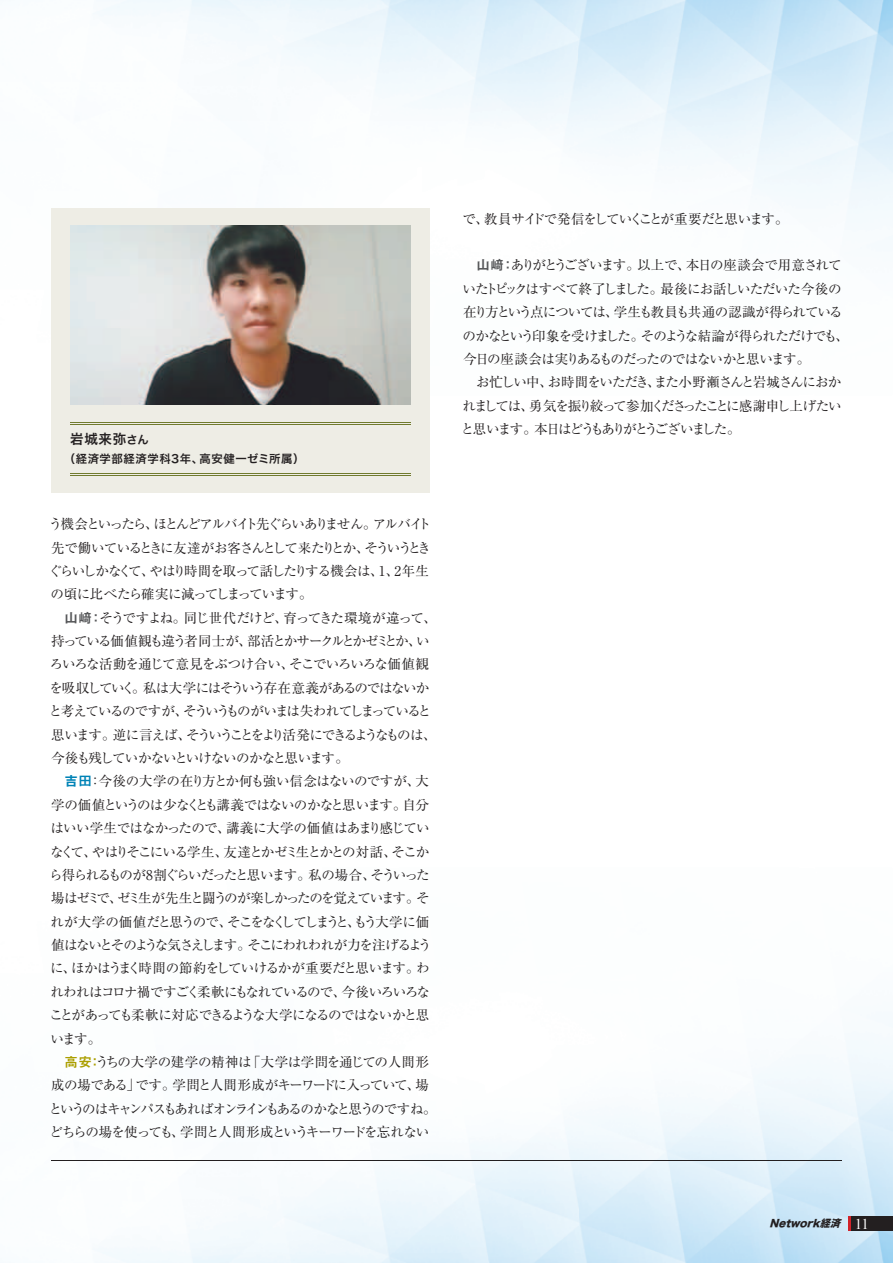
<style>
.page{position:relative;width:893px;height:1263px;background:#fff}
.page>*{position:absolute;margin:0;border:0;box-sizing:border-box;transform-origin:0 0}
.t1{font:13.5px/23.4px "Ryumin Pro";letter-spacing:-.095em;color:#231f20}
.t2{font:13.5px "Hira Kaku Pro W6";color:#231f20}
.t3{font:11.4px "Hira Kaku Pro W6";letter-spacing:.05em;color:#231f20}
.t4{font:italic 10.05px "Hira Kaku Std W8";color:#231f20}
.s1{font-size:11.4px}
.s2{font-family:"Midashi Go Pro MB31";color:#57585a}
.s3{font-family:"Midashi Go Pro MB31";color:#0083b6}
.s4{font-family:"Midashi Go Pro MB31";color:#ab9f01}
.s5{font-family:"Times New Roman";font-style:normal;font-size:14.85px;color:#fff}
</style>
<div class="page">
<img style="left:578px;top:0;width:315px;height:240px">
<img style="left:429px;top:247px;width:1px;height:149px">
<img style="left:93px;top:1023px;width:800px;height:240px">
<hr style="left:51px;top:1160px;width:790px;height:1px;background:#231f20">
<div style="left:51px;top:208px;width:378px;height:285px;background:#eeede5"></div>
<img style="left:70px;top:225px;width:340px;height:179px">
<hr style="left:70px;top:423px;width:340px;height:1px;background:#717b2e">
<hr style="left:70px;top:424px;width:340px;height:1px;background:#717b2e">
<hr style="left:70px;top:473px;width:340px;height:1px;background:#717b2e">
<hr style="left:70px;top:475px;width:340px;height:1px;background:#717b2e">
<div style="left:850px;top:1216px;width:43px;height:15px;background:#231f20"></div>
<svg style="left:848px;top:1216px;width:2px;height:15px"></svg>
<p class="t2" style="left:70px;top:427px;width:80px">岩城来弥<span class="s1">さん</span></p>
<p class="t3" style="left:64px;top:448px;width:242px">（経済学部経済学科3年、高安健一ゼミ所属）</p>
<p class="t1" style="left:49px;top:511px;width:384px">う機会といったら、ほとんどアルバイト先ぐらいありません。アルバイト先で働いているときに友達がお客さんとして来たりとか、そういうときぐらいしかなくて、やはり時間を取って話したりする機会は、1、2年生の頃に比べたら確実に減ってしまっています。</p>
<p class="t1" style="left:49px;top:605px;width:389px;text-indent:16px"><span class="s2">山﨑：</span>そうですよね。同じ世代だけど、育ってきた環境が違って、持っている価値観も違う者同士が、部活とかサークルとかゼミとか、いろいろな活動を通じて意見をぶつけ合い、そこでいろいろな価値観を吸収していく。私は大学にはそういう存在意義があるのではないかと考えているのですが、そういうものがいまは失われてしまっていると思います。逆に言えば、そういうことをより活発にできるようなものは、今後も残していかないといけないのかなと思います。</p>
<p class="t1" style="left:49px;top:769px;width:384px;text-indent:15px"><span class="s3">吉田</span>：今後の大学の在り方とか何も強い信念はないのですが、大学の価値というのは少なくとも講義ではないのかなと思います。自分はいい学生ではなかったので、講義に大学の価値はあまり感じていなくて、やはりそこにいる学生、友達とかゼミ生とかとの対話、そこから得られるものが8割ぐらいだったと思います。私の場合、そういった場はゼミで、ゼミ生が先生と闘うのが楽しかったのを覚えています。それが大学の価値だと思うので、そこをなくしてしまうと、もう大学に価値はないとそのような気さえします。そこにわれわれが力を注げるように、ほかはうまく時間の節約をしていけるかが重要だと思います。われわれはコロナ禍ですごく柔軟にもなれているので、今後いろいろなことがあっても柔軟に対応できるような大学になるのではないかと思います。</p>
<p class="t1" style="left:49px;top:1049px;width:389px;text-align:center"><span class="s4">高安：</span>うちの大学の建学の精神は「大学は学問を通じての人間形<br>成の場である」です。学問と人間形成がキーワードに入っていて、場というのはキャンパスもあればオンラインもあるのかなと思うのですね。どちらの場を使っても、学問と人間形成というキーワードを忘れない</p>
<p class="t1" style="left:462px;top:206px;width:328px">で、教員サイドで発信をしていくことが重要だと思います。</p>
<p class="t1" style="left:463px;top:253px;width:388px;text-indent:14px"><span class="s2">山﨑：</span>ありがとうございます。以上で、本日の座談会で用意されていたトピックはすべて終了しました。最後にお話しいただいた今後の在り方という点については、学生も教員も共通の認識が得られているのかなという印象を受けました。そのような結論が得られただけでも、今日の座談会は実りあるものだったのではないかと思います。</p>
<p class="t1" style="left:461px;top:370px;width:382px;text-align:justify;text-indent:15px">お忙しい中、お時間をいただき、また小野瀬さんと岩城さんにおかれましては、勇気を振り絞って参加くださったことに感謝申し上げたいと思います。本日はどうもありがとうございました。</p>
<p class="t4" style="left:770px;top:1218px;width:101px">Network経済 <span class="s5">1 1</span></p>
</div>
